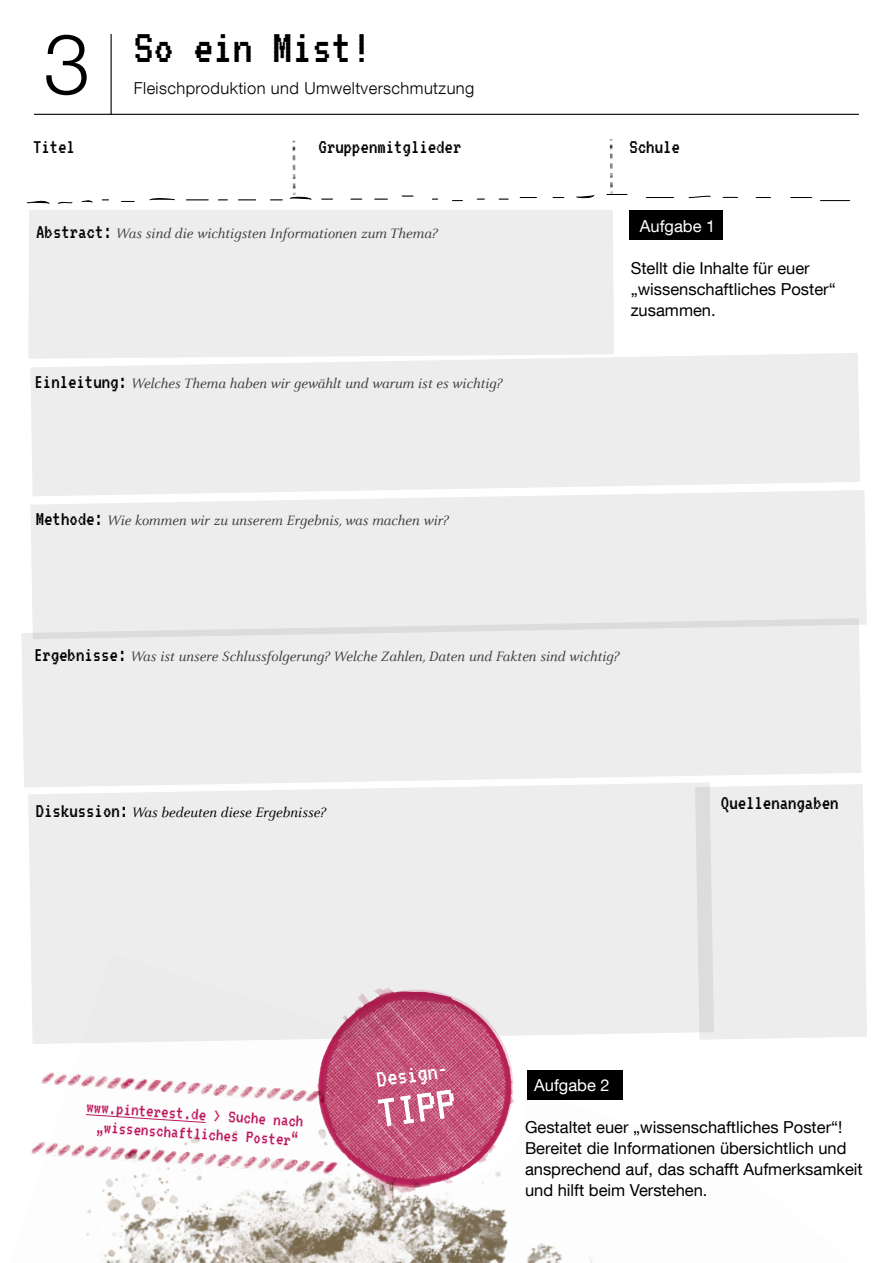
<style>
.page{position:relative;width:893px;height:1263px;background:#fff}
.page>*{position:absolute;margin:0;border:0;box-sizing:border-box;transform-origin:0 0}
.t1{font:300 84px "Helvetica Neue LT Com";color:#000}
.t2{font:49.5px "VT323";color:#000}
.t3{font:49.5px "VT323";color:#fff}
.t4{font:25.5px "VT323";color:#fff}
.t5{font:21px "VT323";color:#000}
.t6{font:18.75px/19.5px "VT323";color:#be175d;text-align:center}
.t7{font:16.5px/21px "Helvetica Neue LT Com";color:#000}
.t8{font:300 16.5px "Helvetica Neue LT Com";letter-spacing:.025em;color:#000}
.t9{font:16.5px "Helvetica Neue LT Com";color:#fff}
.t10{font:italic 15px "Celeste";color:#3c3c3b}
.t11{font:italic 15px "Celeste";color:#000}
.s1{font-family:"VT323";font-style:normal;font-size:21px;color:#000}
.s2{font-family:"VT323";font-style:normal;font-size:21px}
</style>
<div class="page">
<img style="left:86px;top:1070px;width:537px;height:193px">
<div style="left:28px;top:787px;width:667px;height:257px;background:#ededed"></div>
<div style="left:31px;top:490px;width:836px;height:135px;background:#ededed"></div>
<div style="left:30px;top:353px;width:830px;height:143px;background:#ededed"></div>
<svg style="left:21px;top:618px;width:840px;height:169px;background:#ededed"></svg>
<img style="left:293px;top:141px;width:3px;height:54px">
<img style="left:610px;top:139px;width:3px;height:55px">
<div style="left:28px;top:210px;width:586px;height:149px;background:#ededed"></div>
<svg style="left:695px;top:784px;width:172px;height:256px;background:#ececec"></svg>
<hr style="left:820px;top:200px;width:30px;height:1px;background:#000">
<svg style="left:791px;top:197px;width:21px;height:1px"></svg>
<svg style="left:756px;top:197px;width:14px;height:1px"></svg>
<svg style="left:723px;top:197px;width:15px;height:1px"></svg>
<svg style="left:646px;top:197px;width:28px;height:1px"></svg>
<svg style="left:520px;top:197px;width:16px;height:1px"></svg>
<svg style="left:607px;top:194px;width:20px;height:1px"></svg>
<svg style="left:688px;top:196px;width:23px;height:2px"></svg>
<svg style="left:576px;top:195px;width:19px;height:4px"></svg>
<svg style="left:375px;top:199px;width:12px;height:1px"></svg>
<svg style="left:289px;top:197px;width:23px;height:3px"></svg>
<svg style="left:270px;top:200px;width:12px;height:1px"></svg>
<svg style="left:238px;top:200px;width:18px;height:1px"></svg>
<svg style="left:186px;top:200px;width:22px;height:1px"></svg>
<svg style="left:149px;top:198px;width:26px;height:3px"></svg>
<svg style="left:121px;top:201px;width:13px;height:1px"></svg>
<svg style="left:81px;top:200px;width:12px;height:3px"></svg>
<svg style="left:58px;top:201px;width:15px;height:3px"></svg>
<svg style="left:26px;top:200px;width:24px;height:4px"></svg>
<svg style="left:85px;top:1113px;width:122px;height:10px"></svg>
<div style="left:352px;top:1012px;width:175px;height:173px;background:#fff;border-radius:50%"></div>
<img style="left:317px;top:988px;width:199px;height:212px">
<img style="left:41px;top:1072px;width:283px;height:31px">
<img style="left:31px;top:1141px;width:311px;height:34px">
<div style="left:629px;top:210px;width:93px;height:30px;background:#000"></div>
<div style="left:527px;top:1070px;width:95px;height:30px;background:#000"></div>
<hr style="left:111px;top:34px;width:1px;height:81px;background:#000">
<hr style="left:34px;top:114px;width:825px;height:1px;background:#000">
<h1 class="t1" style="left:44px;top:13px;width:48px">3</h1>
<h2 class="t2" style="left:134px;top:10px;width:239px">So ein Mist!</h2>
<p class="t8" style="left:134px;top:78px;width:342px">Fleischproduktion und Umweltverschmutzung</p>
<h3 class="t5" style="left:33px;top:131px;width:43px">Titel</h3>
<h3 class="t5" style="left:319px;top:131px;width:144px">Gruppenmitglieder</h3>
<h3 class="t5" style="left:629px;top:131px;width:52px">Schule</h3>
<p class="t10" style="left:36px;top:226px;width:403px"><span class="s1">Abstract:</span> Was sind die wichtigsten Informationen zum Thema?</p>
<p class="t10" style="left:35px;top:376px;width:469px"><span class="s1">Einleitung:</span> Welches Thema haben wir gewählt und warum ist es wichtig?</p>
<p class="t9" style="left:640px;top:216px;width:77px">Aufgabe 1</p>
<p class="t7" style="left:631px;top:257px;width:207px">Stellt die Inhalte für euer „wissenschaftliches Poster“ zusammen.</p>
<p class="t10" style="left:36px;top:513px;width:414px"><span class="s1">Methode:</span> Wie kommen wir zu unserem Ergebnis, was machen wir?</p>
<p class="t10" style="left:34px;top:649px;width:587px"><span class="s1">Ergebnisse:</span> Was ist unsere Schlussfolgerung? Welche Zahlen, Daten und Fakten sind wichtig?</p>
<p class="t11" style="left:36px;top:804px;width:291px"><span class="s2">Diskussion:</span> Was bedeuten diese Ergebnisse?</p>
<h3 class="t5" style="left:721px;top:787px;width:119px">Quellenangaben</h3>
<p class="t6" style="left:87px;top:1095px;width:219px;rotate:4deg">www.pinterest.de &gt; Suche nach „wissenschaftliches Poster“</p>
<h3 class="t4" style="left:374px;top:1060px;width:75px;rotate:-8deg">Design-</h3>
<h2 class="t3" style="left:372px;top:1076px;width:81px;rotate:-8deg">TIPP</h2>
<p class="t9" style="left:534px;top:1075px;width:77px">Aufgabe 2</p>
<p class="t7" style="left:525px;top:1116px;width:339px">Gestaltet euer „wissenschaftliches Poster“!<br>Bereitet die Informationen übersichtlich und ansprechend auf, das schafft Aufmerksamkeit und hilft beim Verstehen.</p>
</div>
